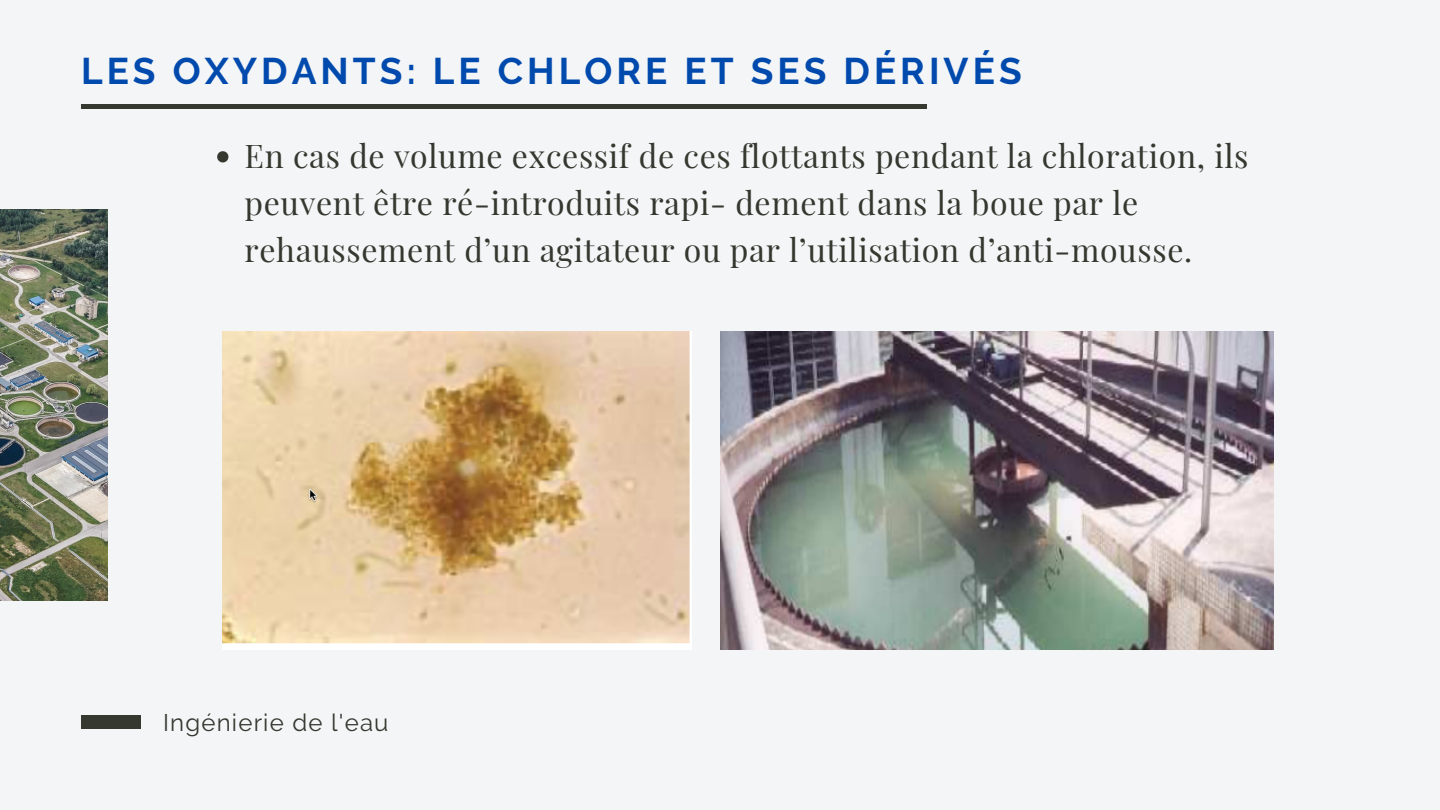
<style>
.page{position:relative;width:1440px;height:810px;background:#f4f5f7}
.page>*{position:absolute;margin:0;border:0;box-sizing:border-box;transform-origin:0 0}
.t1{font:700 37px "Raleway";letter-spacing:.11em;color:#004aad}
.t2{font:32px/47.2px "Playfair Display";letter-spacing:.02em;color:#35382f}
.t3{font:24px "Raleway";letter-spacing:.05em;color:#35382f}
</style>
<div class="page">
<svg style="left:217px;top:151px;width:11px;height:11px"></svg>
<img style="left:0;top:209px;width:107px;height:392px">
<div style="left:81px;top:104px;width:846px;height:5px;background:#35382f"></div>
<div style="left:81px;top:716px;width:60px;height:13px;background:#35382f"></div>
<img style="left:720px;top:331px;width:554px;height:318px">
<img style="left:222px;top:331px;width:470px;height:318px">
<p class="t1" style="left:81px;top:49px;width:942px">LES OXYDANTS: LE CHLORE ET SES DÉRIVÉS</p>
<p class="t2" style="left:245px;top:131px;width:1005px">En cas de volume excessif de ces flottants pendant la chloration, ils peuvent être ré-introduits rapi- dement dans la boue par le rehaussement d’un agitateur ou par l’utilisation d’anti-mousse.</p>
<p class="t3" style="left:163px;top:708px;width:227px">Ingénierie de l'eau</p>
</div>
